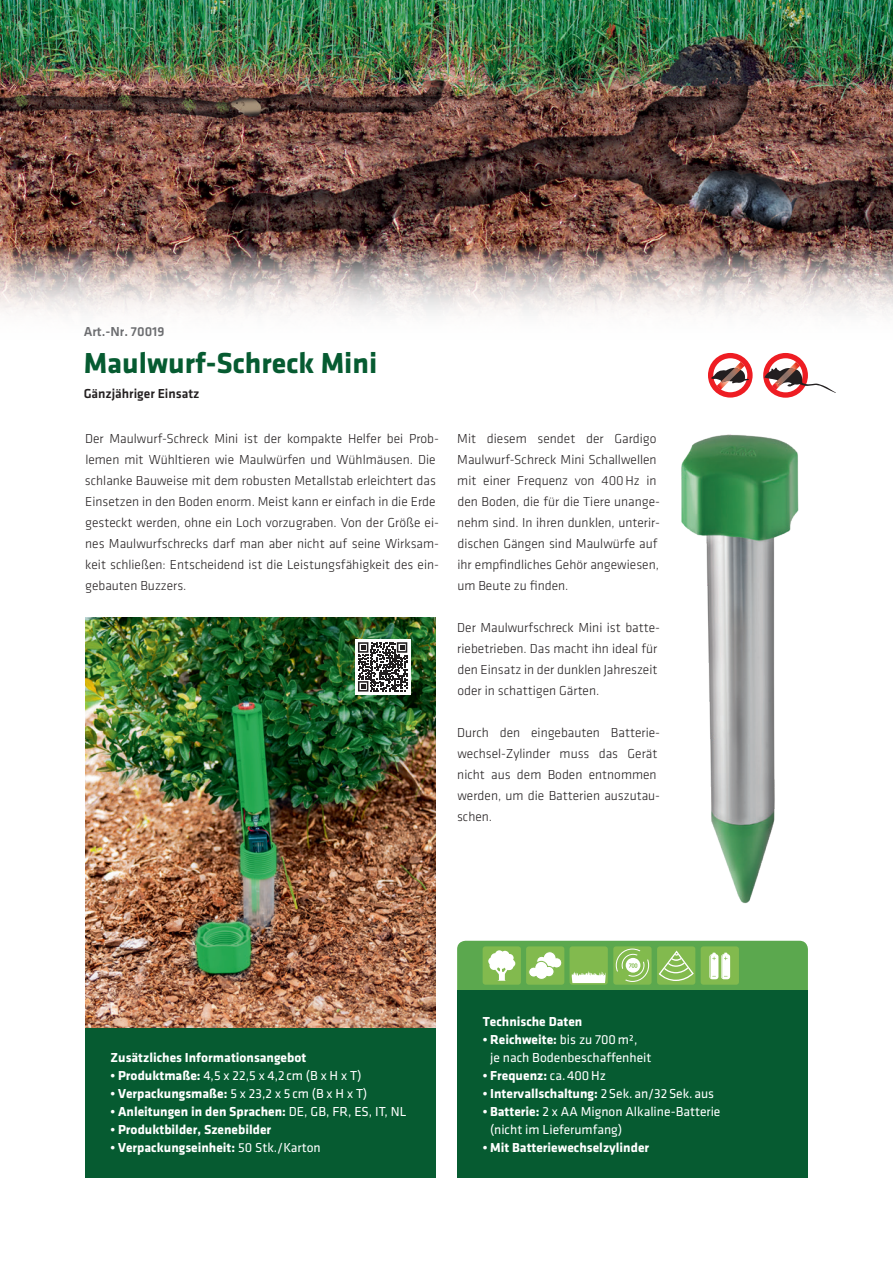
<style>
.page{position:relative;width:893px;height:1263px;background:#fff}
.page>*{position:absolute;margin:0;border:0;box-sizing:border-box;transform-origin:0 0}
.t1{font:30px "Klavika Bold OSF";color:#065b31}
.t2{font:300 13.5px/21px "Klavika";color:#231f20}
.t3{font:13.5px "Klavika Bold OSF";color:#fff}
.t4{font:13.5px/18px "Klavika";color:#fff}
.t5{font:500 13.5px "Klavika";color:#231f20}
.t6{font:500 13.5px "Klavika";color:#6c6d70}
.s1{font-family:"Klavika Bold OSF"}
.s2{font-family:"Klavika"}
</style>
<div class="page">
<img style="left:681px;top:434px;width:118px;height:470px">
<img style="left:85px;top:617px;width:351px;height:411px">
<img style="left:0;top:0;width:893px;height:244px">
<img style="left:0;top:244px;width:893px;height:70px">
<div style="left:457px;top:941px;width:351px;height:77px;background:#5aa74c;border-radius:9px"></div>
<div style="left:457px;top:990px;width:351px;height:188px;background:#065b31"></div>
<svg style="left:355px;top:639px;width:55px;height:55px"></svg>
<svg style="left:358px;top:642px;width:49px;height:49px"></svg>
<div style="left:85px;top:1028px;width:351px;height:150px;background:#065b31"></div>
<svg style="left:708px;top:353px;width:45px;height:45px"></svg>
<img style="left:716px;top:362px;width:29px;height:28px">
<img style="left:721px;top:368px;width:19px;height:15px">
<svg style="left:763px;top:353px;width:73px;height:45px"></svg>
<img style="left:772px;top:362px;width:28px;height:28px">
<img style="left:775px;top:368px;width:21px;height:18px">
<div style="left:701px;top:946px;width:38px;height:39px;background:#82ba4e;border-radius:3px"></div>
<svg style="left:709px;top:953px;width:21px;height:26px"></svg>
<div style="left:657px;top:946px;width:38px;height:39px;background:#82ba4e;border-radius:3px"></div>
<svg style="left:659px;top:950px;width:35px;height:31px"></svg>
<div style="left:613px;top:946px;width:39px;height:39px;background:#82ba4e;border-radius:3px"></div>
<div style="left:616px;top:948px;width:33px;height:34px;border:1px solid #fff;border-radius:50%"></div>
<svg style="left:616px;top:949px;width:34px;height:32px"></svg>
<div style="left:483px;top:946px;width:38px;height:39px;background:#82ba4e;border-radius:3px"></div>
<svg style="left:488px;top:950px;width:27px;height:31px"></svg>
<div style="left:526px;top:946px;width:38px;height:39px;background:#82ba4e;border-radius:3px"></div>
<svg style="left:529px;top:952px;width:33px;height:27px"></svg>
<div style="left:569px;top:946px;width:39px;height:39px;background:#82ba4e;border-radius:3px"></div>
<svg style="left:572px;top:971px;width:34px;height:12px"></svg>
<p class="t6" style="left:84px;top:324px;width:82px">Art.-Nr. 70019</p>
<p class="t1" style="left:84px;top:346px;width:295px">Maulwurf-Schreck Mini</p>
<p class="t5" style="left:84px;top:386px;width:117px">Gänzjähriger Einsatz</p>
<p class="t2" style="left:85px;top:428px;width:356px">Der Maulwurf-Schreck Mini ist der kompakte Helfer bei Prob&shy;lemen mit Wühltieren wie Maulwürfen und Wühlmäusen. Die schlanke Bauweise mit dem robusten Metallstab erleichtert das Einsetzen in den Boden enorm. Meist kann er einfach in die Erde gesteckt werden, ohne ein Loch vorzugraben. Von der Größe ei&shy;nes Maulwurfschrecks darf man aber nicht auf seine Wirksam&shy;keit schließen: Entscheidend ist die Leistungsfähigkeit des ein&shy;gebauten Buzzers.</p>
<p class="t2" style="left:457px;top:428px;width:204px">Mit diesem sendet der Gardigo<br>Maulwurf-Schreck Mini Schallwellen mit einer Frequenz von 400Hz in den Boden, die für die Tiere unange&shy;nehm sind. In ihren dunklen, unterir&shy;dischen Gängen sind Maulwürfe auf ihr empfindliches Gehör angewiesen, um Beute zu finden.</p>
<p class="t2" style="left:457px;top:617px;width:204px">Der Maulwurfschreck Mini ist batte&shy;riebetrieben. Das macht ihn ideal für den Einsatz in der dunklen Jahreszeit oder in schattigen Gärten.</p>
<p class="t2" style="left:457px;top:722px;width:205px">Durch den eingebauten Batterie&shy;wechsel-Zylinder muss das Gerät nicht aus dem Boden entnommen werden, um die Batterien auszutau&shy;schen.</p>
<p class="t3" style="left:111px;top:1050px;width:197px">Zusätzliches Informationsangebot</p>
<p class="t4" style="left:111px;top:1067px;width:252px"><span class="s1">• Produktmaße:</span> 4,5 x 22,5 x 4,2 cm (B x H x T)</p>
<p class="t3" style="left:111px;top:1086px;width:258px">• Verpackungsmaße: <span class="s2">5 x 23,2 x 5 cm (B x H x T)</span></p>
<p class="t3" style="left:111px;top:1104px;width:297px">• Anleitungen in den Sprachen: <span class="s2">DE, GB, FR, ES, IT, NL</span></p>
<p class="t3" style="left:111px;top:1122px;width:162px">• Produktbilder, Szenebilder</p>
<p class="t3" style="left:111px;top:1140px;width:212px">• Verpackungseinheit: <span class="s2">50 Stk./Karton</span></p>
<p class="t3" style="left:483px;top:1014px;width:101px">Technische Daten</p>
<p class="t4" style="left:490px;top:1031px;width:163px;text-indent:-8px"><span class="s1">• Reichweite:</span> bis zu 700m²,<br>je nach Bodenbeschaffenheit</p>
<p class="t3" style="left:483px;top:1068px;width:125px">• Frequenz: <span class="s2">ca.400Hz</span></p>
<p class="t3" style="left:483px;top:1086px;width:233px">• Intervallschaltung: <span class="s2">2Sek. an/32Sek. aus</span></p>
<p class="t4" style="left:490px;top:1103px;width:232px;text-indent:-8px"><span class="s1">• Batterie:</span> 2 x AA Mignon Alkaline-Batterie (nicht im Lieferumfang)</p>
<p class="t3" style="left:483px;top:1140px;width:168px">• Mit Batteriewechselzylinder</p>
</div>
